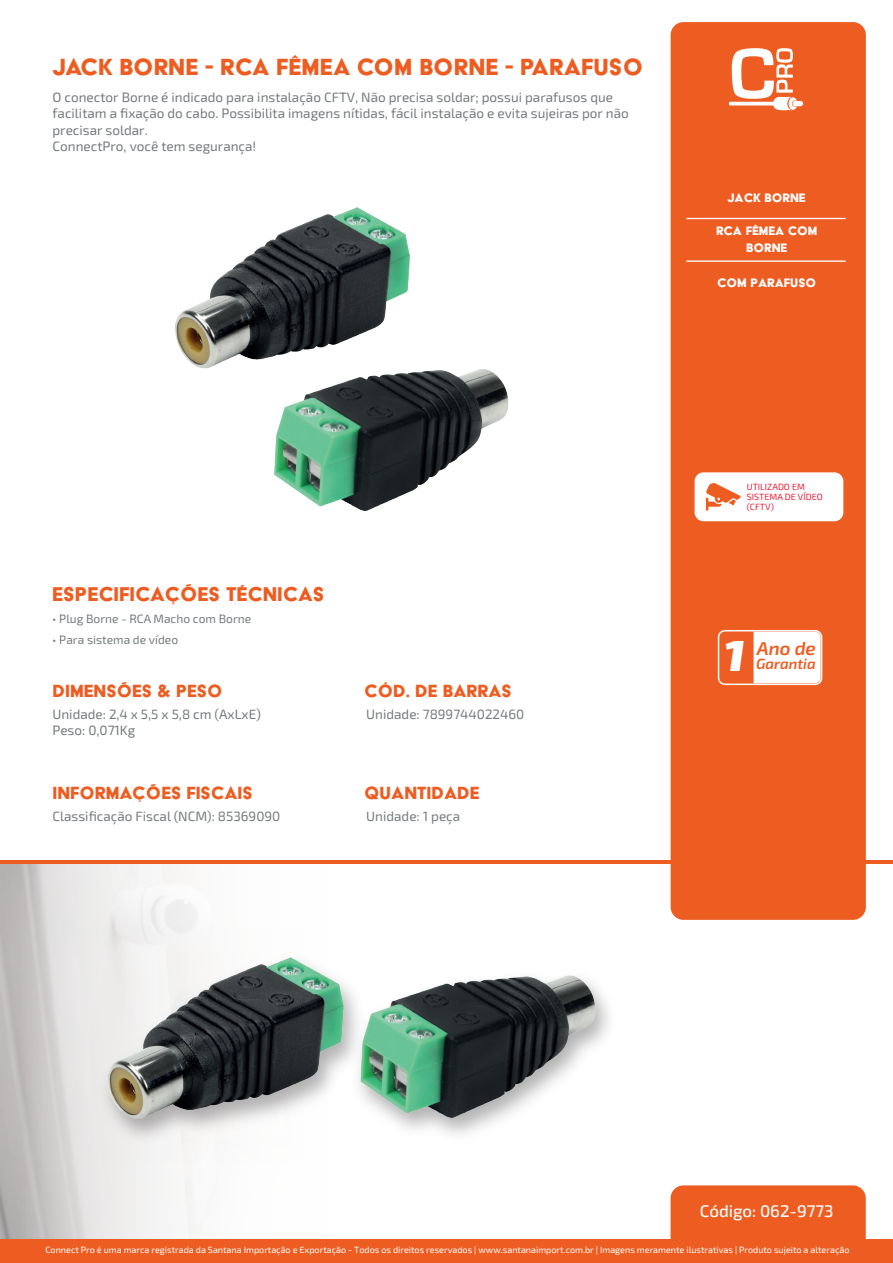
<style>
.page{position:relative;width:893px;height:1263px;background:#fff}
.page>*{position:absolute;margin:0;border:0;box-sizing:border-box;transform-origin:0 0}
.t1{font:italic 900 43.5px "Exo 2";color:#fff}
.t2{font:27px "Acier BAT Text Solid";letter-spacing:.005em;color:#ed5d22}
.t3{font:22.95px "Acier BAT Text Solid";color:#ed5d22}
.t4{font:20.4px "Acier BAT Text Solid";color:#ed5d22}
.t5{font:italic 600 18.6px "Exo 2";color:#ed5d22}
.t6{font:500 16.95px "Exo 2";color:#fff}
.t7{font:italic 600 14.7px "Exo 2";color:#ed5d22}
.t8{font:14.1px/17px "Acier BAT Text Solid";color:#fff;text-align:center}
.t9{font:13.5px/16.2px "Exo 2";color:#777b7d}
.t10{font:12px "Exo 2";color:#777b7d}
.t11{font:9px "Exo 2";color:#fff}
.t12{font:9px/9.9px "Exo 2";color:#ea2139}
</style>
<div class="page">
<svg style="left:5px;top:863px;width:451px;height:376px"></svg>
<div style="left:671px;top:1185px;width:195px;height:54px;background:#ed5d22"></div>
<div style="left:671px;top:22px;width:195px;height:898px;background:#ed5d22;border-radius:13px"></div>
<hr style="left:1px;top:860px;width:892px;height:3px;background:#ed5d22">
<div style="left:0;top:1239px;width:893px;height:24px;background:#ed5d22"></div>
<div style="left:695px;top:472px;width:148px;height:49px;background:#fff;border-radius:9px"></div>
<div style="left:718px;top:630px;width:104px;height:55px;border:2px solid #fff;border-radius:6px"></div>
<div style="left:754px;top:632px;width:67px;height:51px;background:#fff"></div>
<svg style="left:729px;top:48px;width:74px;height:63px"></svg>
<hr style="left:686px;top:218px;width:160px;height:1px;background:#fff">
<hr style="left:686px;top:260px;width:160px;height:2px;background:#fff">
<svg style="left:706px;top:483px;width:35px;height:28px"></svg>
<img style="left:175px;top:207px;width:334px;height:304px">
<img style="left:304px;top:915px;width:152px;height:260px">
<img style="left:321px;top:927px;width:288px;height:214px">
<img style="left:75px;top:928px;width:318px;height:234px">
<img style="left:92px;top:940px;width:272px;height:189px">
<h2 class="t2" style="left:52px;top:53px;width:592px">JACK BORNE - RCA FÊMEA COM BORNE - PARAFUSO</h2>
<p class="t9" style="left:52px;top:89px;width:578px">O conector Borne é indicado para instalação CFTV, Não precisa soldar; possui parafusos que facilitam a fixação do cabo. Possibilita imagens nítidas, fácil instalação e evita sujeiras por não precisar soldar.<br>ConnectPro, você tem segurança!</p>
<p class="t8" style="left:727px;top:189px;width:80px">JACK BORNE</p>
<p class="t8" style="left:716px;top:222px;width:103px">RCA FÊMEA COM<br>BORNE</p>
<p class="t8" style="left:717px;top:274px;width:100px">COM PARAFUSO</p>
<h3 class="t3" style="left:52px;top:582px;width:274px">ESPECIFICAÇÕES TÉCNICAS</h3>
<p class="t10" style="left:52px;top:610px;width:200px">• Plug Borne - RCA Macho com Borne</p>
<p class="t10" style="left:52px;top:631px;width:127px">• Para sistema de vídeo</p>
<h3 class="t4" style="left:52px;top:680px;width:172px">DIMENSÕES &amp; PESO</h3>
<p class="t9" style="left:52px;top:705px;width:210px">Unidade: 2,4 x 5,5 x 5,8 cm (AxLxE)<br>Peso: 0,071Kg</p>
<h3 class="t4" style="left:52px;top:782px;width:202px">INFORMAÇÕES FISCAIS</h3>
<p class="t9" style="left:52px;top:807px;width:229px">Classificação Fiscal (NCM): 85369090</p>
<h3 class="t4" style="left:364px;top:680px;width:149px">CÓD. DE BARRAS</h3>
<p class="t9" style="left:366px;top:705px;width:160px">Unidade: 7899744022460</p>
<h3 class="t4" style="left:364px;top:782px;width:117px">QUANTIDADE</h3>
<p class="t9" style="left:366px;top:807px;width:95px">Unidade: 1 peça</p>
<p class="t12" style="left:747px;top:481px;width:78px">UTILIZADO EM<br>SISTEMA DE VÍDEO (CFTV)</p>
<h1 class="t1" style="left:724px;top:621px;width:22px">1</h1>
<h3 class="t5" style="left:757px;top:635px;width:61px">Ano de</h3>
<p class="t7" style="left:756px;top:653px;width:61px">Garantia</p>
<p class="t6" style="left:700px;top:1199px;width:135px">Código: 062-9773</p>
<p class="t11" style="left:46px;top:1244px;width:805px">Connect Pro é uma marca registrada da Santana Importação e Exportação - Todos os direitos reservados | www.santanaimport.com.br | Imagens meramente ilustrativas | Produto sujeito a alteração</p>
</div>
